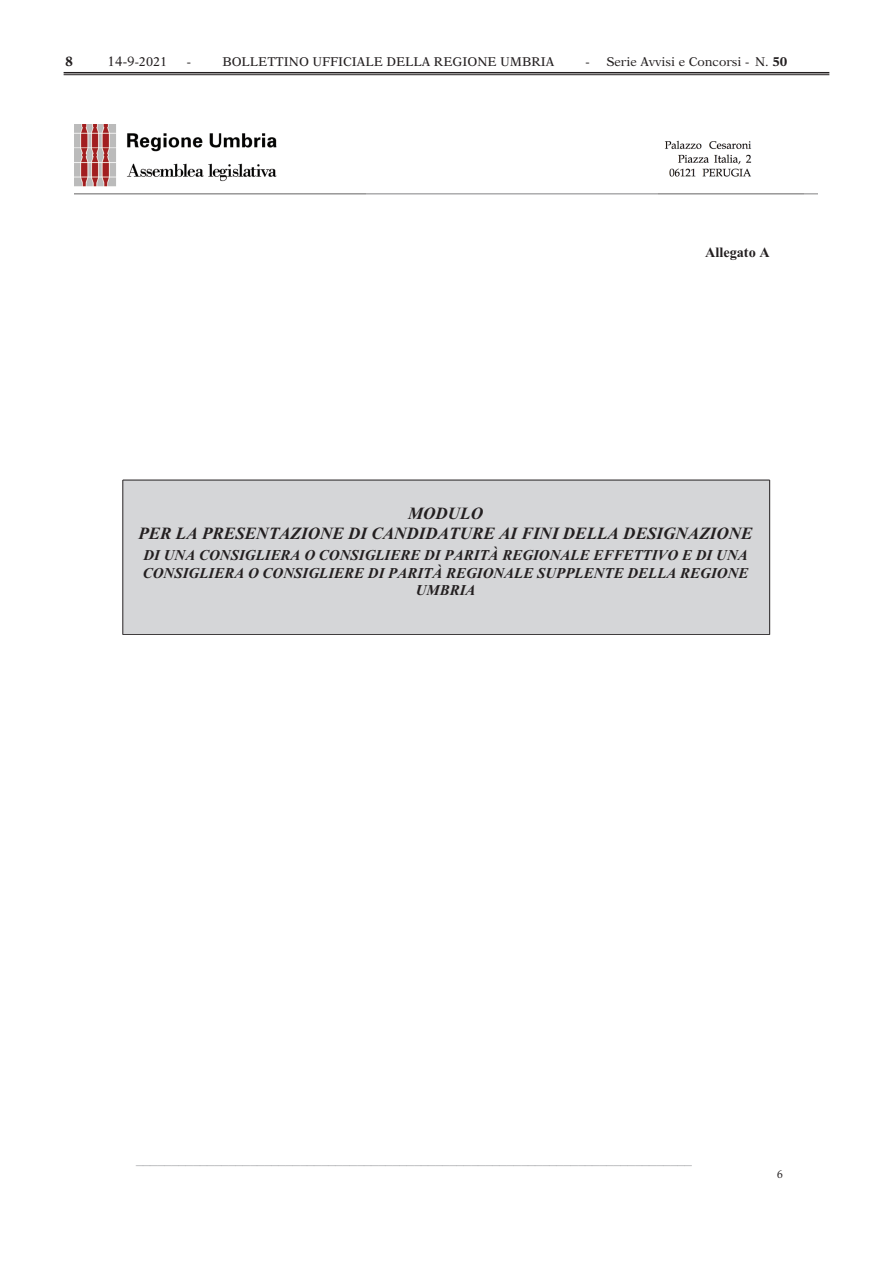
<style>
.page{position:relative;width:893px;height:1263px;background:#fff}
.page>*{position:absolute;margin:0;border:0;box-sizing:border-box;transform-origin:0 0}
.t1{font:italic 700 17.1px/19.6px "Times New Roman";color:#231f20;text-align:center}
.t2{font:italic 700 15px/17.2px "Times New Roman";color:#231f20;text-align:center}
.t3{font:14.25px "Times New Roman";color:#939598}
.t4{font:700 14.25px "Times New Roman";color:#231f20}
.t5{font:700 13.5px "New Aster LT Std";color:#231f20}
.t6{font:12.75px "New Aster LT Std";color:#231f20}
.t7{font:11.4px "Book Antiqua";color:#231f20}
.s1{font-size:13.5px}
.s2{font-weight:700}
</style>
<div class="page">
<hr style="left:64px;top:72px;width:765px;height:1px;background:#231f20">
<hr style="left:64px;top:74px;width:765px;height:1px;background:#231f20">
<img style="left:74px;top:124px;width:743px;height:70px">
<div style="left:123px;top:480px;width:646px;height:155px;background:#d5d6d8"></div>
<hr style="left:123px;top:480px;width:646px;height:1px;background:#231f20">
<hr style="left:123px;top:634px;width:646px;height:1px;background:#231f20">
<hr style="left:122px;top:480px;width:1px;height:155px;background:#231f20">
<hr style="left:769px;top:480px;width:1px;height:155px;background:#231f20">
<p class="t5" style="left:65px;top:56px;width:10px">8</p>
<p class="t6" style="left:108px;top:56px;width:61px"><span class="s1">14-9</span>-2021</p>
<p class="t6" style="left:187px;top:56px;width:6px">-</p>
<p class="t6" style="left:222px;top:56px;width:333px">BOLLETTINO UFFICIALE DELLA REGIONE UMBRIA</p>
<p class="t6" style="left:585px;top:56px;width:203px">- Serie Avvisi e Concorsi - N. <span class="s2">50</span></p>
<p class="t4" style="left:705px;top:247px;width:66px">Allegato A</p>
<p class="t1" style="left:138px;top:503px;width:615px">MODULO<br>PER LA PRESENTAZIONE DI CANDIDATURE AI FINI DELLA DESIGNAZIONE</p>
<p class="t2" style="left:143px;top:547px;width:607px">DI UNA CONSIGLIERA O CONSIGLIERE DI PARITÀ REGIONALE EFFETTIVO E DI UNA<br>CONSIGLIERA O CONSIGLIERE DI PARITÀ REGIONALE SUPPLENTE DELLA REGIONE<br>UMBRIA</p>
<p class="t3" style="left:136px;top:1153px;width:557px">______________________________________________________________________________</p>
<p class="t7" style="left:777px;top:1167px;width:7px">6</p>
</div>
